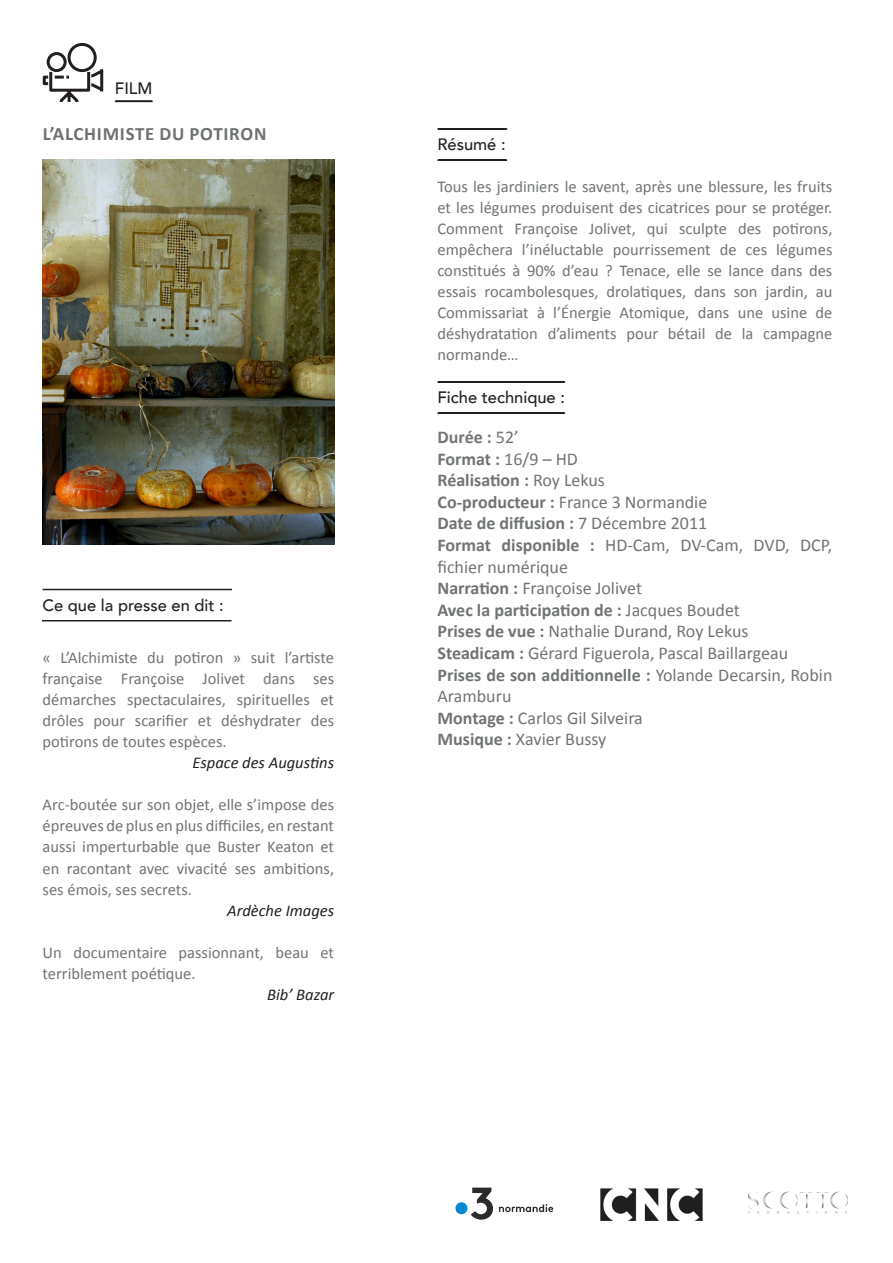
<style>
.page{position:relative;width:893px;height:1263px;background:#fff}
.page>*{position:absolute;margin:0;border:0;box-sizing:border-box;transform-origin:0 0}
.t1{font:700 18.9px "Calibri";letter-spacing:.04em;color:#6f7273}
.texte_courant{font:18px/21.6px "Calibri";color:#717475}
.texte_courant-2{font:700 18px "Calibri";color:#717475}
.texte_courant-3{font:16.5px/21px "Calibri";color:#717475;text-align:justify}
.titre{font:500 16.5px "Avenir";color:#231f20}
.texte_courant-4{font:italic 16.5px "Calibri";color:#231f20}
.s1{font-weight:400}
.s2{font-weight:700}
</style>
<div class="page">
<div style="left:437px;top:128px;width:70px;height:2px;border:2px solid #231f20"></div>
<div style="left:437px;top:381px;width:128px;height:2px;border:2px solid #231f20"></div>
<div style="left:437px;top:159px;width:70px;height:2px;border:2px solid #231f20"></div>
<div style="left:115px;top:101px;width:38px;height:1px;border:2px solid #231f20"></div>
<div style="left:437px;top:412px;width:128px;height:2px;border:2px solid #231f20"></div>
<svg style="left:42px;top:42px;width:62px;height:60px"></svg>
<img style="left:43px;top:159px;width:291px;height:386px">
<img style="left:600px;top:1189px;width:103px;height:31px">
<img style="left:748px;top:1191px;width:99px;height:23px">
<hr style="left:42px;top:620px;width:190px;height:1px;background:#231f20">
<hr style="left:43px;top:589px;width:189px;height:1px;background:#231f20">
<div style="left:455px;top:1202px;width:12px;height:12px;background:#0089cf;border-radius:50%"></div>
<svg style="left:471px;top:1187px;width:22px;height:33px"></svg>
<svg style="left:499px;top:1204px;width:54px;height:8px"></svg>
<p class="titre" style="left:115px;top:74px;width:39px">FILM</p>
<p class="t1" style="left:43px;top:122px;width:225px">L’ALCHIMISTE DU POTIRON</p>
<p class="titre" style="left:43px;top:591px;width:183px">Ce que la presse en dit :</p>
<p class="texte_courant-3" style="left:43px;top:647px;width:293px">« L’Alchimiste du potiron » suit l’artiste française Françoise Jolivet dans ses démarches spectaculaires, spirituelles et drôles pour scarifier et déshydrater des potirons de toutes espèces.</p>
<p class="texte_courant-4" style="left:192px;top:752px;width:143px">Espace des Augustins</p>
<p class="texte_courant-3" style="left:43px;top:794px;width:293px">Arc-boutée sur son objet, elle s’impose des épreuves de plus en plus difficiles, en restant aussi imperturbable que Buster Keaton et en racontant avec vivacité ses ambitions, ses émois, ses secrets.</p>
<p class="texte_courant-4" style="left:227px;top:899px;width:109px">Ardèche Images</p>
<p class="texte_courant-3" style="left:43px;top:941px;width:293px">Un documentaire passionnant, beau et terriblement poétique.</p>
<p class="texte_courant-4" style="left:267px;top:983px;width:68px">Bib’ Bazar</p>
<p class="titre" style="left:437px;top:130px;width:70px">Résumé :</p>
<p class="texte_courant-3" style="left:437px;top:176px;width:396px">Tous les jardiniers le savent, après une blessure, les fruits et les légumes produisent des cicatrices pour se protéger.<br>Comment Françoise Jolivet, qui sculpte des potirons, empêchera l’inéluctable pourrissement de ces légumes constitués à 90% d’eau ? Tenace, elle se lance dans des essais rocambolesques, drolatiques, dans son jardin, au Commissariat à l’Énergie Atomique, dans une usine de déshydratation d’aliments pour bétail de la campagne normande…</p>
<p class="titre" style="left:437px;top:383px;width:129px">Fiche technique :</p>
<p class="texte_courant-2" style="left:437px;top:425px;width:83px">Durée : <span class="s1">52’</span></p>
<p class="texte_courant-2" style="left:437px;top:447px;width:142px">Format : <span class="s1">16/9 – HD</span></p>
<p class="texte_courant-2" style="left:437px;top:469px;width:169px">Réalisation : <span class="s1">Roy Lekus</span></p>
<p class="texte_courant" style="left:437px;top:491px;width:271px"><span class="s2">Co-producteur :</span> France 3 Normandie</p>
<p class="texte_courant-2" style="left:437px;top:512px;width:271px">Date de diffusion : <span class="s1">7 Décembre 2011</span></p>
<p class="texte_courant" style="left:437px;top:534px;width:396px"><span class="s2">Format disponible :</span> HD-Cam, DV-Cam, DVD, DCP, fichier numérique</p>
<p class="texte_courant" style="left:437px;top:577px;width:206px"><span class="s2">Narration :</span> Françoise Jolivet</p>
<p class="texte_courant-2" style="left:437px;top:598px;width:304px">Avec la participation de : <span class="s1">Jacques Boudet</span></p>
<p class="texte_courant" style="left:437px;top:621px;width:313px"><span class="s2">Prises de vue :</span> Nathalie Durand, Roy Lekus</p>
<p class="texte_courant" style="left:437px;top:642px;width:352px"><span class="s2">Steadicam :</span> Gérard Figuerola, Pascal Baillargeau</p>
<p class="texte_courant" style="left:437px;top:664px;width:396px"><span class="s2">Prises de son additionnelle :</span> Yolande Decarsin, Robin<br>Aramburu</p>
<p class="texte_courant" style="left:437px;top:707px;width:207px"><span class="s2">Montage :</span> Carlos Gil Silveira</p>
<p class="texte_courant" style="left:437px;top:729px;width:170px"><span class="s2">Musique :</span> Xavier Bussy</p>
</div>
